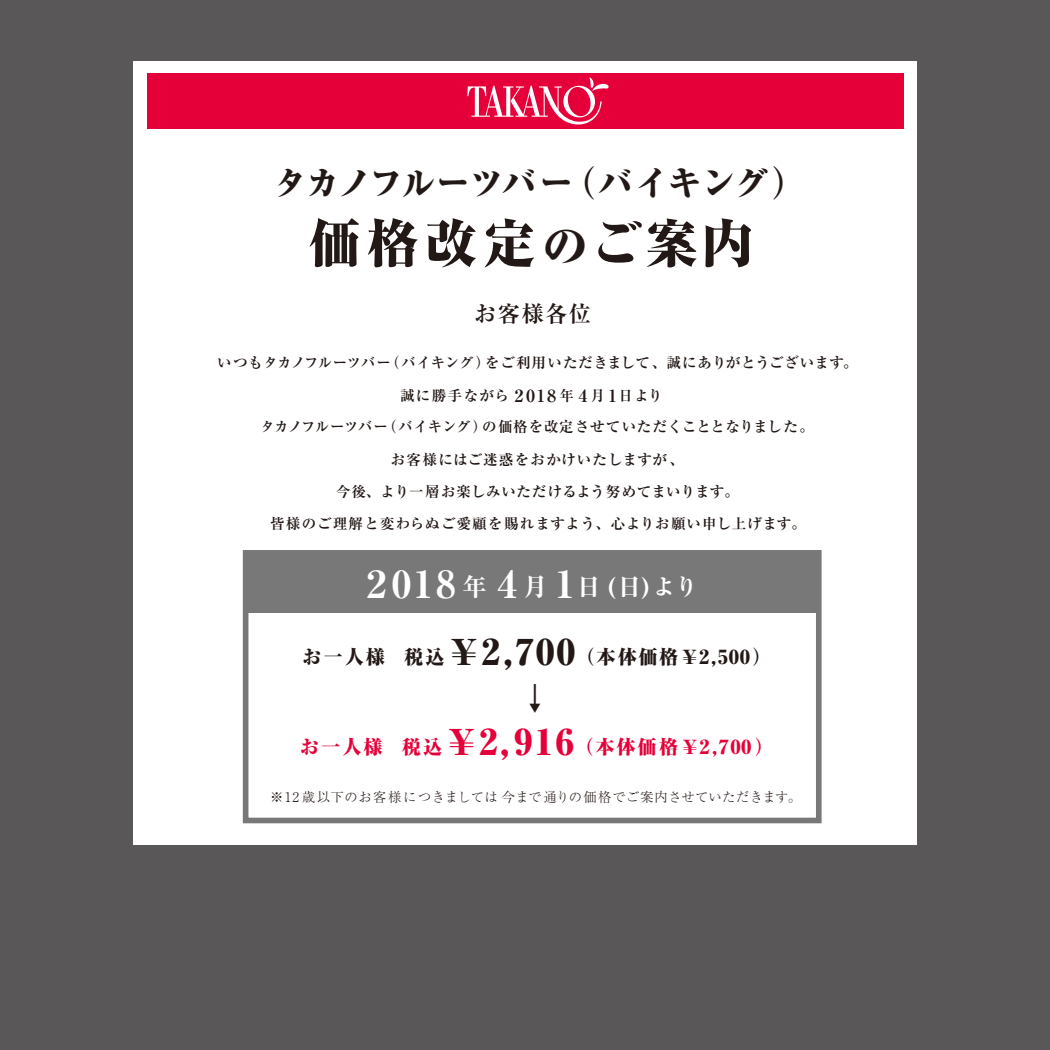
<style>
.page{position:relative;width:1050px;height:1050px;background:#595757}
.page>*{position:absolute;margin:0;border:0;box-sizing:border-box;transform-origin:0 0}
.t1{font:800 expanded 52.05px "Ryumin Pro";letter-spacing:.12em;color:#221815}
.t2{font:700 expanded 37.35px "Ryumin Pro";color:#fff;scale:1.08 1}
.t3{font:800 expanded 34.65px "Ryumin Pro";letter-spacing:-.05em;color:#221815}
.t4{font:900 32.1px "Ryumin Pro";color:#221815}
.t5{font:700 22.35px "Ryumin Pro";letter-spacing:.06em;color:#221815}
.t6{font:800 expanded 19.2px "Ryumin Pro";letter-spacing:.1em;color:#221815}
.t7{font:800 expanded 19.2px "Ryumin Pro";letter-spacing:.1em;color:#e60039}
.t8{font:700 14.55px/31px "Ryumin Pro";letter-spacing:.04em;color:#221815}
.t9{font:700 14.55px "Ryumin Pro";letter-spacing:.08em;color:#221815}
.t10{font:700 14.55px "Ryumin Pro";letter-spacing:.02em;color:#221815}
.t11{font:700 14.55px "Ryumin Pro";letter-spacing:.06em;color:#221815}
.t12{font:300 13.35px "Ryumin Pro";letter-spacing:.04em;color:#221815}
.s1{font-size:45.9px}
.s2{font-size:16.8px}
.s3{font-size:24.9px}
.s4{font-size:22.5px}
.s5{font-size:35.1px}
</style>
<div class="page">
<div style="left:133px;top:62px;width:784px;height:783px;background:#fff"></div>
<div style="left:147px;top:74px;width:756px;height:55px;background:#e60039"></div>
<svg style="left:467px;top:77px;width:142px;height:48px"></svg>
<div style="left:243px;top:550px;width:579px;height:273px;border:6px solid #797878"></div>
<div style="left:246px;top:553px;width:573px;height:60px;background:#797878"></div>
<h3 class="t3" style="left:273px;top:156px;width:535px">タカノフルーツバー（バイキング）</h3>
<h1 class="t1" style="left:309px;top:202px;width:446px">価格改定<span class="s1">の</span>ご案内</h1>
<h3 class="t5" style="left:474px;top:295px;width:119px">お客様各位</h3>
<p class="t8" style="left:217px;top:346px;width:642px">いつもタカノフルーツバー（バイキング）をご利用いただきまして、誠にありがとうございます。</p>
<p class="t8" style="left:260px;top:379px;width:555px;text-indent:140px">誠に勝手ながら <span class="s2">2018</span>年 <span class="s2">4</span>月 <span class="s2">1</span>日より<br>タカノフルーツバー（バイキング）の価格を改定させていただくこととなりました。</p>
<p class="t11" style="left:391px;top:448px;width:294px">お客様にはご迷惑をおかけいたしますが、</p>
<p class="t10" style="left:336px;top:480px;width:404px">今後、より一層お楽しみいただけるよう努めてまいります。</p>
<p class="t9" style="left:270px;top:512px;width:537px">皆様のご理解と変わらぬご愛顧を賜れますよう、心よりお願い申し上げます。</p>
<h2 class="t2" style="left:366px;top:555px;width:309px">2018 <span class="s3">年</span> 4<span class="s3">月</span> 1<span class="s3">日 (日)</span><span class="s4">より</span></h2>
<h3 class="t6" style="left:302px;top:642px;width:471px">お一人様　税込<span class="s5">￥2,700</span>（本体価格￥2,500）</h3>
<h3 class="t4" style="left:560px;top:682px;width:34px;rotate:90deg">→</h3>
<h3 class="t7" style="left:300px;top:732px;width:475px">お一人様　税込<span class="s5">￥2,916</span>（本体価格￥2,700）</h3>
<p class="t12" style="left:270px;top:787px;width:533px">※12 歳以下のお客様につきましては今まで通りの価格でご案内させていただきます。</p>
</div>
